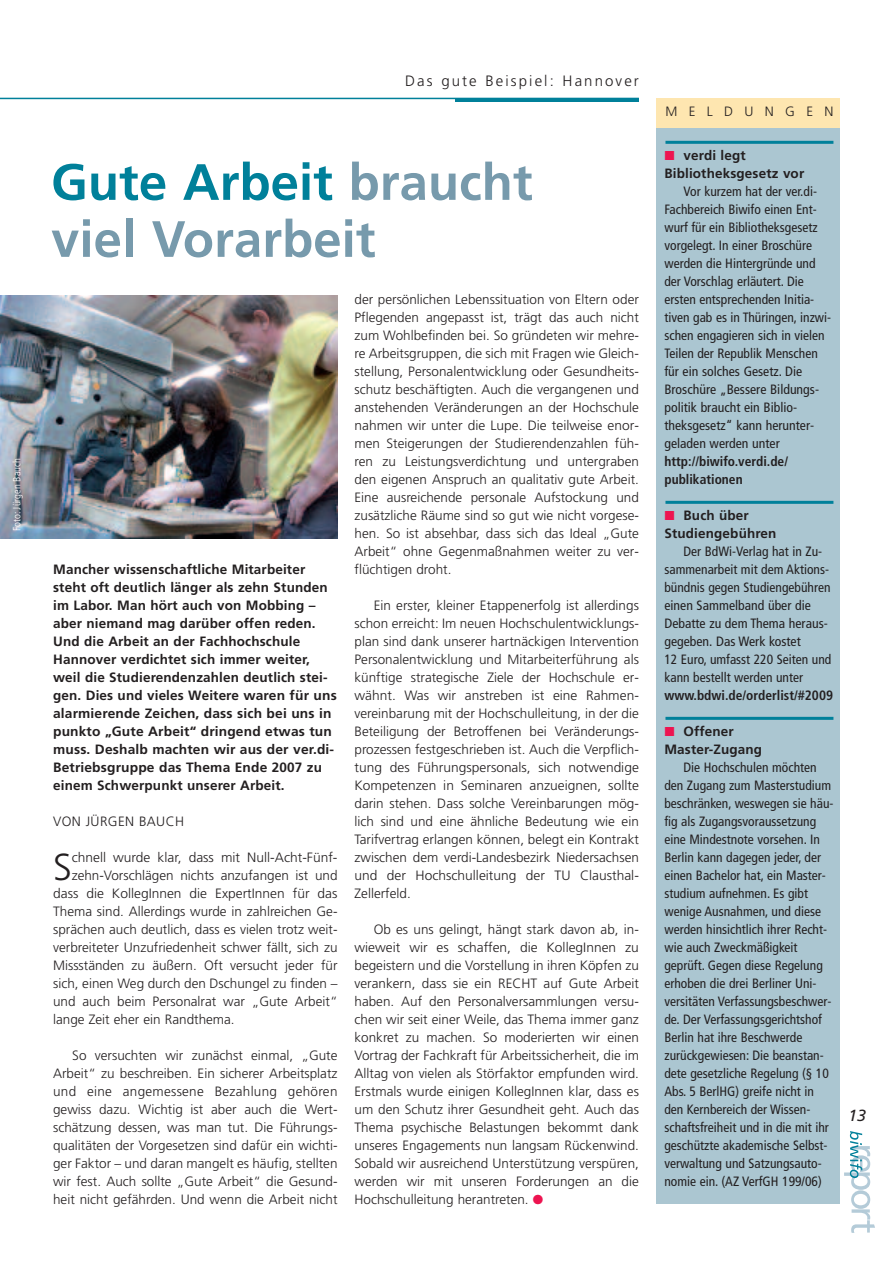
<style>
.page{position:relative;width:893px;height:1263px;background:#fff}
.page>*{position:absolute;margin:0;border:0;box-sizing:border-box;transform-origin:0 0}
.t1{font:700 51px/57px "Frutiger LT";color:#779aac}
.t2{font:300 37.5px "Frutiger LT";color:#231f20}
.t3{font:italic 16.2px "Frutiger LT";color:#231f20}
.t4{font:300 15px "Frutiger LT";letter-spacing:.14em;color:#231f20}
.t5{font:300 13.5px/18px "Frutiger LT";color:#231f20;text-align:justify}
.t6{font:condensed 13.5px/18px "Frutiger LT";color:#231f20}
.t7{font:700 13.5px/18px "Frutiger LT";letter-spacing:.01em;color:#231f20}
.t8{font:700 condensed 13.5px/18px "Frutiger LT";color:#231f20}
.t9{font:300 13.5px "Frutiger LT";letter-spacing:.03em;color:#231f20}
.t10{font:300 13.5px "Frutiger LT";letter-spacing:.84em;color:#231f20}
.t11{font:300 condensed 10.5px "Frutiger LT";color:#fff}
.s1{color:#00809a}
</style>
<div class="page">
<svg style="left:844px;top:1131px;width:31px;height:102px"></svg>
<hr style="left:0;top:98px;width:639px;height:1px;background:#00809a">
<hr style="left:455px;top:98px;width:184px;height:4px;background:#00809a">
<img style="left:0;top:296px;width:338px;height:242px">
<div style="left:656px;top:98px;width:184px;height:1106px;background:#abc6d1"></div>
<div style="left:656px;top:98px;width:184px;height:30px;background:#fee6b0"></div>
<hr style="left:665px;top:141px;width:168px;height:3px;background:#00809a">
<hr style="left:665px;top:501px;width:168px;height:3px;background:#00809a">
<hr style="left:665px;top:717px;width:168px;height:3px;background:#00809a">
<p class="t11" style="left:13px;top:531px;width:74px;rotate:-90deg">Foto: Jürgen Bauch</p>
<p class="t4" style="left:405px;top:74px;width:235px">Das gute Beispiel: Hannover</p>
<p class="t10" style="left:665px;top:106px;width:169px">MELDUNGEN</p>
<h1 class="t1" style="left:51px;top:158px;width:483px"><span class="s1">Gute Arbeit</span> braucht viel Vorarbeit</h1>
<p class="t7" style="left:664px;top:148px;width:141px;text-indent:19px">verdi legt<br>Bibliotheksgesetz vor</p>
<p class="t6" style="left:664px;top:184px;width:168px;text-indent:19px">Vor kurzem hat der ver.di-<br>Fachbereich Biwifo einen Ent&shy;wurf für ein Bibliotheksgesetz vorgelegt. In einer Broschüre werden die Hintergründe und der Vorschlag erläutert. Die ersten entsprechenden Initia&shy;tiven gab es in Thüringen, inzwi&shy;schen engagieren sich in vielen<br>Teilen der Republik Menschen für ein solches Gesetz. Die<br>Broschüre „Bessere Bildungs&shy;politik braucht ein Biblio&shy;theksgesetz“ kann herunter&shy;geladen werden unter</p>
<p class="t8" style="left:664px;top:454px;width:125px">http://biwifo.verdi.de/ publikationen</p>
<p class="t7" style="left:664px;top:508px;width:114px;text-indent:19px">Buch über<br>Studiengebühren</p>
<p class="t6" style="left:664px;top:544px;width:168px;text-indent:19px">Der BdWi-Verlag hat in Zu&shy;sammenarbeit mit dem Aktions&shy;bündnis gegen Studiengebühren einen Sammelband über die<br>Debatte zu dem Thema heraus&shy;gegeben. Das Werk kostet<br>12 Euro, umfasst 220 Seiten und kann bestellt werden unter</p>
<p class="t8" style="left:664px;top:688px;width:170px">www.bdwi.de/orderlist/#2009</p>
<p class="t7" style="left:664px;top:724px;width:99px;text-indent:19px">Offener<br>Master-Zugang</p>
<p class="t6" style="left:664px;top:760px;width:171px;text-indent:19px">Die Hochschulen möchten den Zugang zum Masterstudium beschränken, weswegen sie häu&shy;fig als Zugangsvoraussetzung eine Mindestnote vorsehen. In<br>Berlin kann dagegen jeder, der einen Bachelor hat, ein Master&shy;studium aufnehmen. Es gibt wenige Ausnahmen, und diese werden hinsichtlich ihrer Recht&shy;wie auch Zweckmäßigkeit geprüft. Gegen diese Regelung erhoben die drei Berliner Uni&shy;versitäten Verfassungsbeschwer&shy;de. Der Verfassungsgerichtshof<br>Berlin hat ihre Beschwerde zurückgewiesen: Die beanstan&shy;dete gesetzliche Regelung (§ 10<br>Abs. 5 BerlHG) greife nicht in den Kernbereich der Wissen&shy;schaftsfreiheit und in die mit ihr geschützte akademische Selbst&shy;verwaltung und Satzungsauto&shy;nomie ein. (AZ VerfGH 199/06)</p>
<p class="t5" style="left:355px;top:292px;width:286px">der persönlichen Lebenssituation von Eltern oder Pflegenden angepasst ist, trägt das auch nicht zum Wohlbefinden bei. So gründeten wir mehre&shy;re Arbeitsgruppen, die sich mit Fragen wie Gleich&shy;stellung, Personalentwicklung oder Gesundheits&shy;schutz beschäftigten. Auch die vergangenen und anstehenden Veränderungen an der Hochschule nahmen wir unter die Lupe. Die teilweise enor&shy;men Steigerungen der Studierendenzahlen füh&shy;ren zu Leistungsverdichtung und untergraben den eigenen Anspruch an qualitativ gute Arbeit.<br>Eine ausreichende personale Aufstockung und zusätzliche Räume sind so gut wie nicht vorgese&shy;hen. So ist absehbar, dass sich das Ideal „Gute Arbeit“ ohne Gegenmaßnahmen weiter zu ver&shy;flüchtigen droht.</p>
<p class="t5" style="left:355px;top:598px;width:286px;text-indent:19px">Ein erster, kleiner Etappenerfolg ist allerdings schon erreicht: Im neuen Hochschulentwicklungs&shy;plan sind dank unserer hartnäckigen Intervention Personalentwicklung und Mitarbeiterführung als künftige strategische Ziele der Hochschule er&shy;wähnt. Was wir anstreben ist eine Rahmen&shy;vereinbarung mit der Hochschulleitung, in der die Beteiligung der Betroffenen bei Veränderungs&shy;prozessen festgeschrieben ist. Auch die Verpflich&shy;tung des Führungspersonals, sich notwendige Kompetenzen in Seminaren anzueignen, sollte darin stehen. Dass solche Vereinbarungen mög&shy;lich sind und eine ähnliche Bedeutung wie ein Tarifvertrag erlangen können, belegt ein Kontrakt zwischen dem verdi-Landesbezirk Niedersachsen und der Hochschulleitung der TU Clausthal-Zellerfeld.</p>
<p class="t5" style="left:355px;top:922px;width:286px;text-indent:19px">Ob es uns gelingt, hängt stark davon ab, in&shy;wieweit wir es schaffen, die KollegInnen zu begeistern und die Vorstellung in ihren Köpfen zu verankern, dass sie ein RECHT auf Gute Arbeit haben. Auf den Personalversammlungen versu&shy;chen wir seit einer Weile, das Thema immer ganz konkret zu machen. So moderierten wir einen Vortrag der Fachkraft für Arbeitssicherheit, die im Alltag von vielen als Störfaktor empfunden wird.<br>Erstmals wurde einigen KollegInnen klar, dass es um den Schutz ihrer Gesundheit geht. Auch das Thema psychische Belastungen bekommt dank unseres Engagements nun langsam Rückenwind.<br>Sobald wir ausreichend Unterstützung verspüren, werden wir mit unseren Forderungen an die Hochschulleitung herantreten.</p>
<p class="t7" style="left:53px;top:562px;width:285px">Mancher wissenschaftliche Mitarbeiter steht oft deutlich länger als zehn Stunden im Labor. Man hört auch von Mobbing – aber niemand mag darüber offen reden.<br>Und die Arbeit an der Fachhochschule Hannover verdichtet sich immer weiter, weil die Studierendenzahlen deutlich stei&shy;gen. Dies und vieles Weitere waren für uns alarmierende Zeichen, dass sich bei uns in punkto „Gute Arbeit“ dringend etwas tun muss. Deshalb machten wir aus der ver.di-Betriebsgruppe das Thema Ende 2007 zu einem Schwerpunkt unserer Arbeit.</p>
<p class="t9" style="left:53px;top:816px;width:132px">VON JÜRGEN BAUCH</p>
<h2 class="t2" style="left:53px;top:852px;width:20px">S</h2>
<p class="t5" style="left:72px;top:850px;width:267px">chnell wurde klar, dass mit Null-Acht-Fünf-</p>
<p class="t5" style="left:72px;top:868px;width:267px">zehn-Vorschlägen nichts anzufangen ist und</p>
<p class="t5" style="left:53px;top:886px;width:286px">dass die KollegInnen die ExpertInnen für das</p>
<p class="t5" style="left:53px;top:904px;width:286px">Thema sind. Allerdings wurde in zahlreichen Ge-</p>
<p class="t5" style="left:53px;top:922px;width:286px">sprächen auch deutlich, dass es vielen trotz weit-</p>
<p class="t5" style="left:53px;top:940px;width:286px">verbreiteter Unzufriedenheit schwer fällt, sich zu</p>
<p class="t5" style="left:53px;top:958px;width:286px">Missständen zu äußern. Oft versucht jeder für</p>
<p class="t5" style="left:53px;top:976px;width:286px">sich, einen Weg durch den Dschungel zu finden –</p>
<p class="t5" style="left:53px;top:994px;width:286px">und auch beim Personalrat war „Gute Arbeit“</p>
<p class="t5" style="left:53px;top:1012px;width:183px">lange Zeit eher ein Randthema.</p>
<p class="t5" style="left:53px;top:1048px;width:286px;text-indent:19px">So versuchten wir zunächst einmal, „Gute Arbeit“ zu beschreiben. Ein sicherer Arbeitsplatz und eine angemessene Bezahlung gehören gewiss dazu. Wichtig ist aber auch die Wert&shy;schätzung dessen, was man tut. Die Führungs&shy;qualitäten der Vorgesetzen sind dafür ein wichti&shy;ger Faktor – und daran mangelt es häufig, stellten wir fest. Auch sollte „Gute Arbeit“ die Gesund&shy;heit nicht gefährden. Und wenn die Arbeit nicht</p>
<p class="t3" style="left:848px;top:1109px;width:19px">13</p>
</div>
